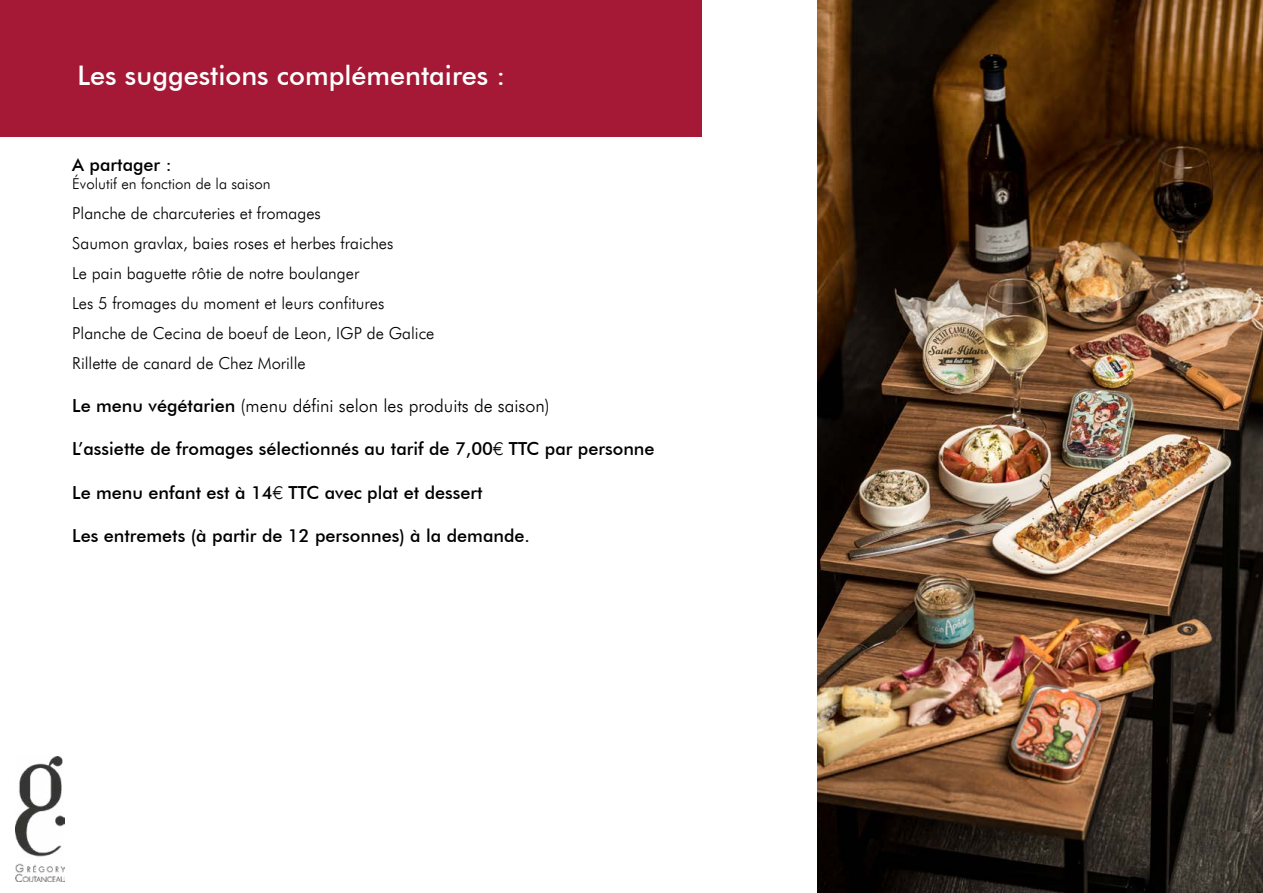
<style>
.page{position:relative;width:1263px;height:893px;background:#fff}
.page>*{position:absolute;margin:0;border:0;box-sizing:border-box;transform-origin:0 0}
.t1{font:500 27px "Futura BT";color:#fff}
.t2{font:500 18px "Futura BT";color:#000}
.t3{font:300 18px "Futura BT";color:#000}
.t4{font:300 16.5px/30px "Futura BT";color:#000}
.t5{font:300 15px "Futura BT";color:#000}
.s1{font-weight:500}
.s2{font-weight:300}
</style>
<div class="page">
<div style="left:0;top:0;width:702px;height:136px;background:#a51836"></div>
<img style="left:15px;top:757px;width:50px;height:124px">
<img style="left:817px;top:0;width:446px;height:893px">
<h1 class="t1" style="left:78px;top:65px;width:429px">Les suggestions complémentaires :</h1>
<p class="t2" style="left:72px;top:157px;width:101px">A partager :</p>
<p class="t5" style="left:72px;top:175px;width:200px">Évolutif en fonction de la saison</p>
<p class="t4" style="left:72px;top:198px;width:364px">Planche de charcuteries et fromages<br>Saumon gravlax, baies roses et herbes fraiches<br>Le pain baguette rôtie de notre boulanger<br>Les 5 fromages du moment et leurs confitures Planche de Cecina de boeuf de Leon, IGP de Galice Rillette de canard de Chez Morille</p>
<p class="t3" style="left:72px;top:395px;width:479px"><span class="s1">Le menu végétarien</span> (menu défini selon les produits de saison)</p>
<p class="t2" style="left:72px;top:442px;width:584px">L’assiette de fromages sélectionnés au tarif de 7,00<span class="s2">€</span> TTC par personne</p>
<p class="t2" style="left:72px;top:485px;width:412px">Le menu enfant est à 14<span class="s2">€</span> TTC avec plat et dessert</p>
<p class="t2" style="left:72px;top:528px;width:459px">Les entremets (à partir de 12 personnes) à la demande.</p>
</div>
